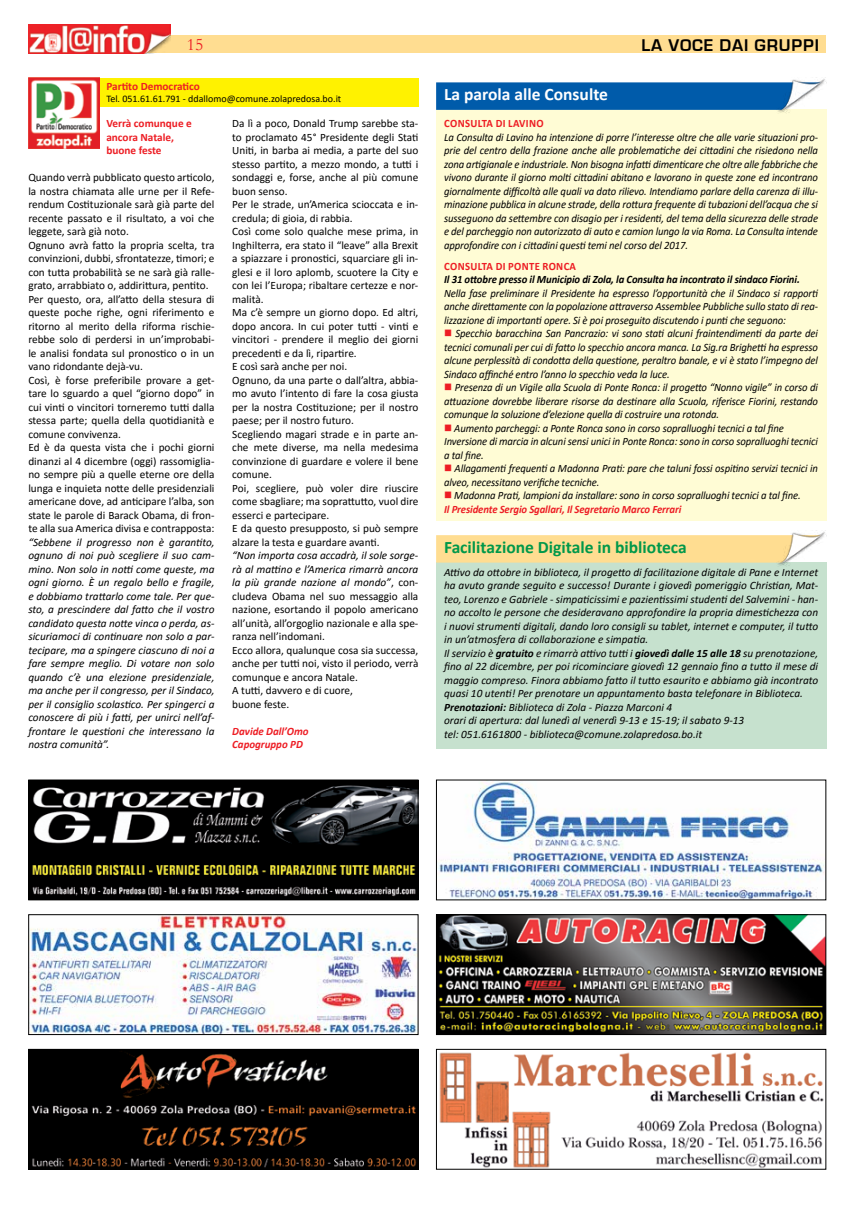
<style>
.page{position:relative;width:851px;height:1205px;background:#fff}
.page>*{position:absolute;margin:0;border:0;box-sizing:border-box;transform-origin:0 0}
.t1{font:700 17.5px "Calibri";color:#00984a}
.t2{font:700 17.5px "Calibri";color:#fff}
.t3{font:700 17.5px "Eurostile";letter-spacing:.05em;color:#000}
.t4{font:17.5px "Garamond";color:#ed1d24}
.t5{font:11.25px/13.5px "Calibri";color:#000}
.t6{font:italic 11.25px/13.5px "Calibri";color:#000;text-align:justify;scale:.95 1}
.t7{font:italic 11.25px/13.5px "Calibri";color:#000}
.t8{font:italic 700 11.25px "Calibri";letter-spacing:-.01em;color:#000;scale:.95 1}
.t9{font:700 11.25px/13.5px "Calibri";color:#ed1d24}
.t10{font:700 11.25px "Calibri";letter-spacing:.03em;color:#ed1d24;scale:.95 1}
.t11{font:italic 700 11.25px/13.5px "Calibri";color:#ed1d24}
.t12{font:10px "Calibri";color:#000}
.s1{color:#ed1d24}
.s2{font-weight:700;color:#ed1d24}
.s3{font-weight:700}
.s4{font-style:italic}
</style>
<div class="page">
<div style="left:28px;top:35px;width:798px;height:18px;background:#ffdd91"></div>
<img style="left:28px;top:25px;width:142px;height:28px">
<div style="left:436px;top:110px;width:390px;height:411px;background:#fffcd5"></div>
<svg style="left:436px;top:82px;width:340px;height:28px;background:#045eab"></svg>
<img style="left:776px;top:79px;width:50px;height:34px">
<div style="left:436px;top:562px;width:390px;height:187px;background:#c6e1ce"></div>
<svg style="left:436px;top:535px;width:340px;height:28px;background:#fedd92"></svg>
<img style="left:776px;top:532px;width:50px;height:34px">
<img style="left:30px;top:782px;width:386px;height:116px">
<div style="left:28px;top:780px;width:390px;height:120px;border:1px solid #000"></div>
<img style="left:30px;top:916px;width:386px;height:117px">
<div style="left:28px;top:914px;width:390px;height:121px;border:1px solid #000"></div>
<img style="left:30px;top:1051px;width:386px;height:116px">
<div style="left:28px;top:1049px;width:390px;height:120px;border:1px solid #000"></div>
<img style="left:438px;top:782px;width:386px;height:116px">
<img style="left:439px;top:1052px;width:385px;height:115px">
<div style="left:436px;top:1049px;width:390px;height:120px;border:1px solid #000"></div>
<img style="left:438px;top:916px;width:386px;height:117px">
<div style="left:436px;top:914px;width:390px;height:121px;border:1px solid #000"></div>
<div style="left:71px;top:78px;width:347px;height:28px;background:#fff200"></div>
<img style="left:28px;top:78px;width:71px;height:71px">
<h1 class="t4" style="left:187px;top:33px;width:18px">15</h1>
<h1 class="t3" style="left:641px;top:35px;width:179px">LA VOCE DAI GRUPPI</h1>
<h1 class="t2" style="left:444px;top:82px;width:165px">La parola alle Consulte</h1>
<p class="t10" style="left:444px;top:115px;width:106px">CONSULTA DI LAVINO</p>
<p class="t6" style="left:444px;top:130px;width:395px">La Consulta di Lavino ha intenzione di porre l’interesse oltre che alle varie situazioni pro&shy;prie del centro della frazione anche alle problematiche dei cittadini che risiedono nella zona artigianale e industriale. Non bisogna infatti dimenticare che oltre alle fabbriche che vivono durante il giorno molti cittadini abitano e lavorano in queste zone ed incontrano giornalmente difficoltà alle quali va dato rilievo. Intendiamo parlare della carenza di illu&shy;minazione pubblica in alcune strade, della rottura frequente di tubazioni dell’acqua che si susseguono da settembre con disagio per i residenti, del tema della sicurezza delle strade e del parcheggio non autorizzato di auto e camion lungo la via Roma. La Consulta intende approfondire con i cittadini questi temi nel corso del 2017.</p>
<p class="t10" style="left:444px;top:258px;width:140px">CONSULTA DI PONTE RONCA</p>
<p class="t8" style="left:444px;top:271px;width:376px">Il 31 ottobre presso il Municipio di Zola, la Consulta ha incontrato il sindaco Fiorini.</p>
<p class="t6" style="left:444px;top:286px;width:395px">Nella fase preliminare il Presidente ha espresso l’opportunità che il Sindaco si rapporti anche direttamente con la popolazione attraverso Assemblee Pubbliche sullo stato di rea&shy;lizzazione di importanti opere. Si è poi proseguito discutendo i punti che seguono:</p>
<p class="t6" style="left:444px;top:326px;width:395px"><span class="s1">■</span> Specchio baracchina San Pancrazio: vi sono stati alcuni fraintendimenti da parte dei tecnici comunali per cui di fatto lo specchio ancora manca. La Sig.ra Brighetti ha espresso alcune perplessità di condotta della questione, peraltro banale, e vi è stato l’impegno del Sindaco affinché entro l’anno lo specchio veda la luce.</p>
<p class="t6" style="left:444px;top:380px;width:395px"><span class="s1">■</span> Presenza di un Vigile alla Scuola di Ponte Ronca: il progetto “Nonno vigile” in corso di attuazione dovrebbe liberare risorse da destinare alla Scuola, riferisce Fiorini, restando comunque la soluzione d’elezione quella di costruire una rotonda.</p>
<p class="t6" style="left:444px;top:421px;width:395px;text-align:left"><span class="s1">■</span> Aumento parcheggi: a Ponte Ronca sono in corso sopralluoghi tecnici a tal fine<br>Inversione di marcia in alcuni sensi unici in Ponte Ronca: sono in corso sopralluoghi tecnici a tal fine.</p>
<p class="t6" style="left:444px;top:461px;width:395px"><span class="s1">■</span> Allagamenti frequenti a Madonna Prati: pare che taluni fossi ospitino servizi tecnici in alveo, necessitano verifiche tecniche.</p>
<p class="t6" style="left:444px;top:488px;width:377px"><span class="s1">■</span> Madonna Prati, lampioni da installare: sono in corso sopralluoghi tecnici a tal fine.<br><span class="s2">Il Presidente Sergio Sgallari, Il Segretario Marco Ferrari</span></p>
<h1 class="t1" style="left:444px;top:534px;width:244px">Facilitazione Digitale in biblioteca</h1>
<p class="t7" style="left:444px;top:565px;width:375px">Attivo da ottobre in biblioteca, il progetto di facilitazione digitale di Pane e Internet ha avuto grande seguito e successo! Durante i giovedì pomeriggio Christian, Mat&shy;teo, Lorenzo e Gabriele - simpaticissimi e pazientissimi studenti del Salvemini - han&shy;no accolto le persone che desideravano approfondire la propria dimestichezza con i nuovi strumenti digitali, dando loro consigli su tablet, internet e computer, il tutto in un’atmosfera di collaborazione e simpatia.<br>Il servizio è <span class="s3">gratuito</span> e rimarrà attivo tutti i <span class="s3">giovedì dalle 15 alle 18</span> su prenotazione, fino al 22 dicembre, per poi ricominciare giovedì 12 gennaio fino a tutto il mese di maggio compreso. Finora abbiamo fatto il tutto esaurito e abbiamo già incontrato quasi 10 utenti! Per prenotare un appuntamento basta telefonare in Biblioteca.<br><span class="s3">Prenotazioni:</span> Biblioteca di Zola - Piazza Marconi 4<br>orari di apertura: dal lunedì al venerdì 9-13 e 15-19; il sabato 9-13<br>tel: 051.6161800 - biblioteca@comune.zolapredosa.bo.it</p>
<p class="t9" style="left:106px;top:79px;width:95px">Partito Democratico</p>
<p class="t12" style="left:106px;top:92px;width:236px">Tel. 051.61.61.791 - ddallomo@comune.zolapredosa.bo.it</p>
<p class="t9" style="left:106px;top:116px;width:87px">Verrà comunque e ancora Natale, buone feste</p>
<p class="t5" style="left:28px;top:170px;width:188px">Quando verrà pubblicato questo articolo, la nostra chiamata alle urne per il Refe&shy;rendum Costituzionale sarà già parte del recente passato e il risultato, a voi che leggete, sarà già noto.<br>Ognuno avrà fatto la propria scelta, tra convinzioni, dubbi, sfrontatezze, timori; e con tutta probabilità se ne sarà già ralle&shy;grato, arrabbiato o, addirittura, pentito.<br>Per questo, ora, all’atto della stesura di queste poche righe, ogni riferimento e ritorno al merito della riforma rischie&shy;rebbe solo di perdersi in un’improbabi&shy;le analisi fondata sul pronostico o in un vano ridondante dejà-vu.<br>Così, è forse preferibile provare a get&shy;tare lo sguardo a quel “giorno dopo” in cui vinti o vincitori torneremo tutti dalla stessa parte; quella della quotidianità e comune convivenza.<br>Ed è da questa vista che i pochi giorni dinanzi al 4 dicembre (oggi) rassomiglia&shy;no sempre più a quelle eterne ore della lunga e inquieta notte delle presidenziali americane dove, ad anticipare l’alba, son state le parole di Barack Obama, di fron&shy;te alla sua America divisa e contrapposta:</p>
<p class="t7" style="left:28px;top:535px;width:188px;text-align:justify">“Sebbene il progresso non è garantito, ognuno di noi può scegliere il suo cam&shy;mino. Non solo in notti come queste, ma ogni giorno. È un regalo bello e fragile, e dobbiamo trattarlo come tale. Per que&shy;sto, a prescindere dal fatto che il vostro candidato questa notte vinca o perda, as&shy;sicuriamoci di continuare non solo a par&shy;tecipare, ma a spingere ciascuno di noi a fare sempre meglio. Di votare non solo quando c’è una elezione presidenziale, ma anche per il congresso, per il Sindaco, per il consiglio scolastico. Per spingerci a conoscere di più i fatti, per unirci nell’af&shy;frontare le questioni che interessano la nostra comunità”.</p>
<p class="t5" style="left:232px;top:116px;width:188px">Da lì a poco, Donald Trump sarebbe sta&shy;to proclamato 45° Presidente degli Stati Uniti, in barba ai media, a parte del suo stesso partito, a mezzo mondo, a tutti i sondaggi e, forse, anche al più comune buon senso.<br>Per le strade, un’America scioccata e in&shy;credula; di gioia, di rabbia.<br>Così come solo qualche mese prima, in Inghilterra, era stato il “leave” alla Brexit a spiazzare i pronostici, squarciare gli in&shy;glesi e il loro aplomb, scuotere la City e con lei l’Europa; ribaltare certezze e nor&shy;malità.<br>Ma c’è sempre un giorno dopo. Ed altri, dopo ancora. In cui poter tutti - vinti e vincitori - prendere il meglio dei giorni precedenti e da lì, ripartire.<br>E così sarà anche per noi.<br>Ognuno, da una parte o dall’altra, abbia&shy;mo avuto l’intento di fare la cosa giusta per la nostra Costituzione; per il nostro paese; per il nostro futuro.<br>Scegliendo magari strade e in parte an&shy;che mete diverse, ma nella medesima convinzione di guardare e volere il bene comune.<br>Poi, scegliere, può voler dire riuscire come sbagliare; ma soprattutto, vuol dire esserci e partecipare.<br>E da questo presupposto, si può sempre alzare la testa e guardare avanti.</p>
<p class="t5" style="left:232px;top:548px;width:188px"><span class="s4">“Non importa cosa accadrà, il sole sorge&shy;rà al mattino e l’America rimarrà ancora la più grande nazione al mondo”</span>, con&shy;cludeva Obama nel suo messaggio alla nazione, esortando il popolo americano all’unità, all’orgoglio nazionale e alla spe&shy;ranza nell’indomani.<br>Ecco allora, qualunque cosa sia successa, anche per tutti noi, visto il periodo, verrà comunque e ancora Natale.<br>A tutti, davvero e di cuore,<br>buone feste.</p>
<p class="t11" style="left:232px;top:724px;width:78px">Davide Dall’Omo<br>Capogruppo PD</p>
</div>
